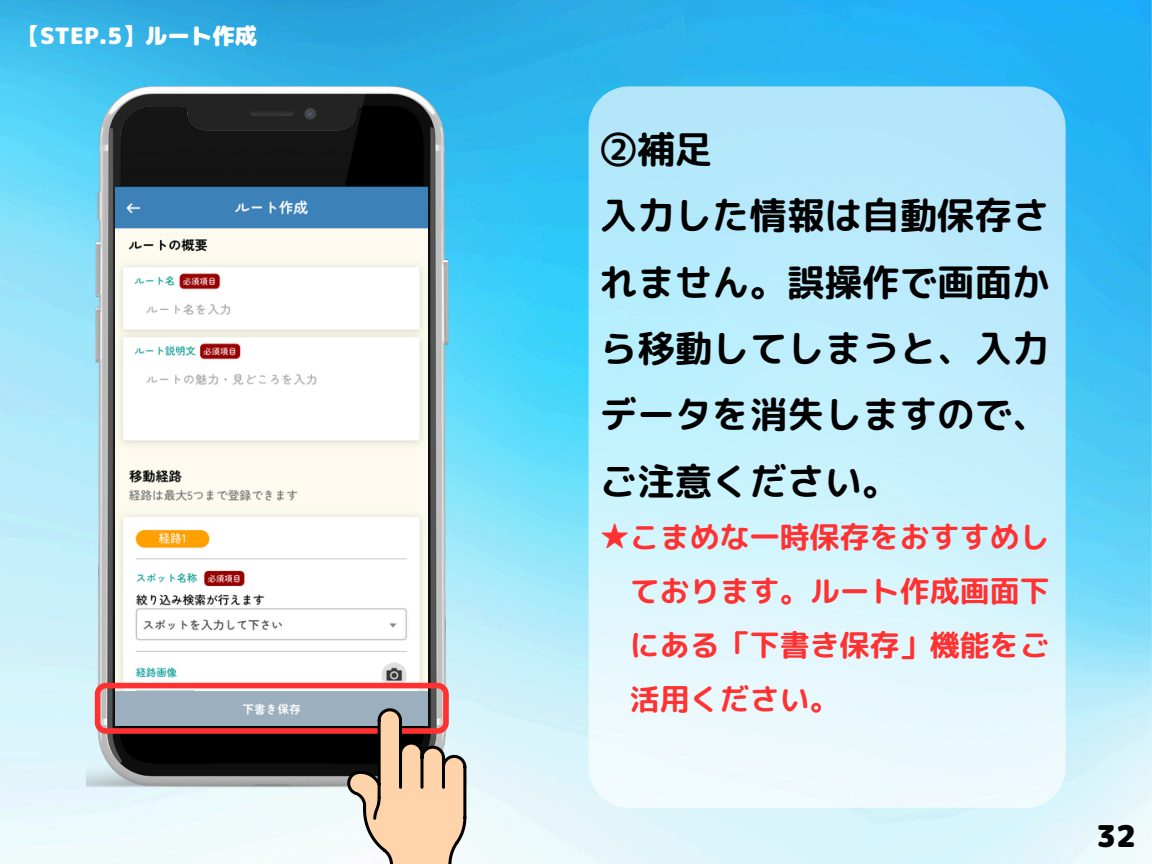
<style>
.page{position:relative;width:1152px;height:864px;background:#fff}
.page>*{position:absolute;margin:0;border:0;box-sizing:border-box;transform-origin:0 0}
.t1{font:37.5px/66.3px "rounded mplus 1 p bold";color:#000}
.t2{font:30px/54px "rounded mplus 1 p bold";color:#ff3131;text-align:justify}
.t3{font:30px "rounded mplus 1 p black";color:#000}
.t4{font:22.5px "rounded mplus 1 p black";color:#fff}
</style>
<div class="page">
<img style="left:0;top:0;width:1152px;height:864px">
<svg style="left:589px;top:86px;width:477px;height:722px;background:#caf0fc"></svg>
<img style="left:86px;top:86px;width:381px;height:701px">
<img style="left:116px;top:187px;width:311px;height:496px">
<img style="left:130px;top:464px;width:100px;height:22px">
<svg style="left:95px;top:683px;width:371px;height:181px"></svg>
<p class="t4" style="left:18px;top:20px;width:241px">【STEP.5】ルート作成</p>
<p class="t1" style="left:600px;top:115px;width:451px">②補足<br>入力した情報は自動保存されません。誤操作で画面から移動してしまうと、入力データを消失しますので、ご注意ください。</p>
<p class="t2" style="left:630px;top:509px;width:421px;text-indent:-30px">★こまめな一時保存をおすすめしております。ルート作成画面下にある「下書き保存」機能をご活用ください。</p>
<h2 class="t3" style="left:1096px;top:815px;width:41px">32</h2>
</div>
